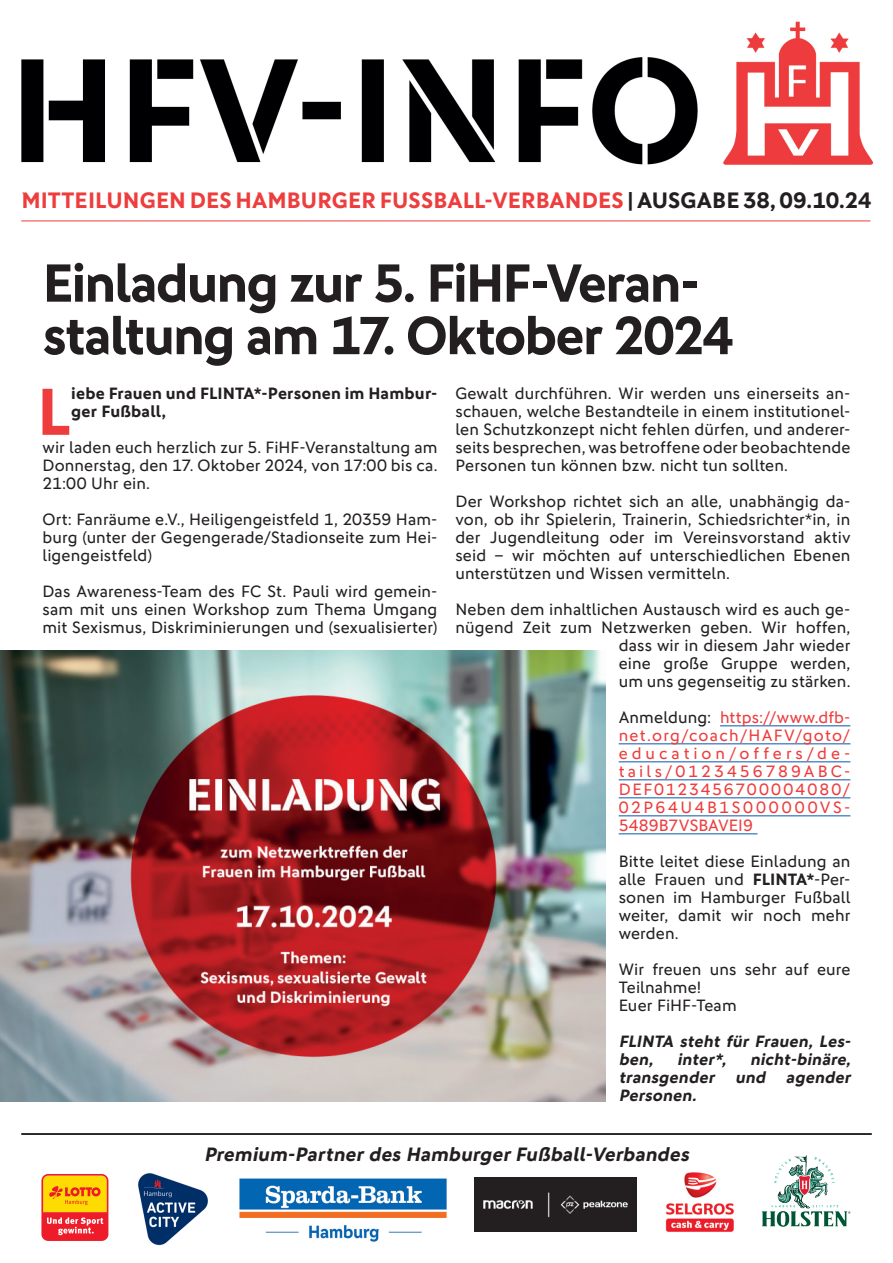
<style>
.page{position:relative;width:893px;height:1263px;background:#fff}
.page>*{position:absolute;margin:0;border:0;box-sizing:border-box;transform-origin:0 0}
.t1{font:700 66.75px "DFB Sans";color:#ee3d3d}
.t2{font:700 54px/52.5px "DFB Sans";letter-spacing:-.035em;color:#231f20}
.t3{font:700 22.5px "DFB Sans";letter-spacing:.005em;color:#ee3d3d}
.t4{font:italic 700 19.5px "DFB Sans";color:#231f20}
.t5{font:16.5px/18px "DFB Sans";letter-spacing:.01em;color:#231f20;text-align:justify}
.t6{font:16.5px/18px "DFB Sans";letter-spacing:.13em;color:#ee3d3d;text-align:justify}
.t7{font:italic 700 16.5px/18px "DFB Sans";color:#231f20}
.t8{font:700 16.5px/18px "DFB Sans";letter-spacing:.01em;color:#231f20}
.s1{color:#231f20}
.s2{font-weight:700}
</style>
<div class="page">
<hr style="left:21px;top:1133px;width:851px;height:2px;background:#231f20">
<img style="left:21px;top:21px;width:853px;height:144px">
<hr style="left:21px;top:221px;width:849px;height:1px;background:#ee3d3d">
<hr style="left:720px;top:725px;width:130px;height:1px;background:#1b69b4">
<hr style="left:619px;top:743px;width:231px;height:1px;background:#1b69b4">
<hr style="left:619px;top:761px;width:231px;height:1px;background:#1b69b4">
<hr style="left:619px;top:779px;width:231px;height:1px;background:#1b69b4">
<hr style="left:619px;top:797px;width:231px;height:1px;background:#1b69b4">
<hr style="left:619px;top:815px;width:231px;height:1px;background:#1b69b4">
<hr style="left:619px;top:833px;width:138px;height:1px;background:#1b69b4">
<img style="left:762px;top:1155px;width:89px;height:72px">
<img style="left:138px;top:1173px;width:70px;height:73px">
<img style="left:239px;top:1178px;width:208px;height:64px">
<svg style="left:41px;top:1174px;width:67px;height:67px;background:#f68328"></svg>
<img style="left:474px;top:1177px;width:162px;height:54px">
<img style="left:665px;top:1172px;width:69px;height:60px">
<img style="left:0;top:651px;width:606px;height:450px">
<h3 class="t3" style="left:21px;top:186px;width:852px">MITTEILUNGEN DES HAMBURGER FUSSBALL-VERBANDES <span class="s1">| AUSGABE 38, 09.10.24</span></h3>
<h2 class="t2" style="left:43px;top:256px;width:693px">Einladung zur 5. FiHF-Veran&shy;staltung am 17. Oktober 2024</h2>
<h1 class="t1" style="left:37px;top:372px;width:35px">L</h1>
<p class="t8" style="left:71px;top:384px;width:368px">iebe Frauen und FLINTA*-Personen im Hambur&shy;ger Fußball,</p>
<p class="t5" style="left:43px;top:438px;width:396px">wir laden euch herzlich zur 5. FiHF-Veranstaltung am Donnerstag, den 17. Oktober 2024, von 17:00 bis ca.<br>21:00 Uhr ein.</p>
<p class="t5" style="left:43px;top:510px;width:396px">Ort: Fanräume e.V., Heiligengeistfeld 1, 20359 Ham&shy;burg (unter der Gegengerade/Stadionseite zum Hei&shy;ligengeistfeld)</p>
<p class="t5" style="left:43px;top:582px;width:396px">Das Awareness-Team des FC St. Pauli wird gemein&shy;sam mit uns einen Workshop zum Thema Umgang mit Sexismus, Diskriminierungen und (sexualisierter)</p>
<p class="t5" style="left:455px;top:384px;width:396px">Gewalt durchführen. Wir werden uns einerseits an&shy;schauen, welche Bestandteile in einem institutionel&shy;len Schutzkonzept nicht fehlen dürfen, und anderer&shy;seits besprechen, was betroffene oder beobachtende Personen tun können bzw. nicht tun sollten.</p>
<p class="t5" style="left:455px;top:492px;width:396px">Der Workshop richtet sich an alle, unabhängig da&shy;von, ob ihr Spielerin, Trainerin, Schiedsrichter*in, in der Jugendleitung oder im Vereinsvorstand aktiv seid – wir möchten auf unterschiedlichen Ebenen unterstützen und Wissen vermitteln.</p>
<p class="t5" style="left:455px;top:600px;width:396px;text-align:right">Neben dem inhaltlichen Austausch wird es auch ge&shy;nügend Zeit zum Netzwerken geben. Wir hoffen, dass wir in diesem Jahr wieder<br>eine große Gruppe werden,<br>um uns gegenseitig zu stärken.</p>
<p class="t6" style="left:619px;top:708px;width:233px"><span class="s1">Anmeldung:</span> https://www.dfb&shy;net.org/coach/HAFV/goto/ education/offers/de&shy;tails/0123456789ABC-DEF0123456700004080/ 02P64U4B1S000000VS-5489B7VSBAVEI9</p>
<p class="t5" style="left:619px;top:852px;width:233px">Bitte leitet diese Einladung an alle Frauen und <span class="s2">FLINTA*</span>-Per&shy;sonen im Hamburger Fußball weiter, damit wir noch mehr werden.</p>
<p class="t5" style="left:619px;top:960px;width:233px;text-align:left">Wir freuen uns sehr auf eure<br>Teilnahme!<br>Euer FiHF-Team</p>
<p class="t7" style="left:619px;top:1032px;width:237px">FLINTA steht für Frauen, Les&shy;ben,</p>
<p class="t7" style="left:619px;top:1050px;width:237px;text-align:justify;text-indent:131px">nicht-binäre, transgender und agender Personen.</p>
<p class="t7" style="left:677px;top:1050px;width:54px">inter*,</p>
<p class="t4" style="left:204px;top:1142px;width:490px">Premium-Partner des Hamburger Fußball-Verbandes</p>
</div>
